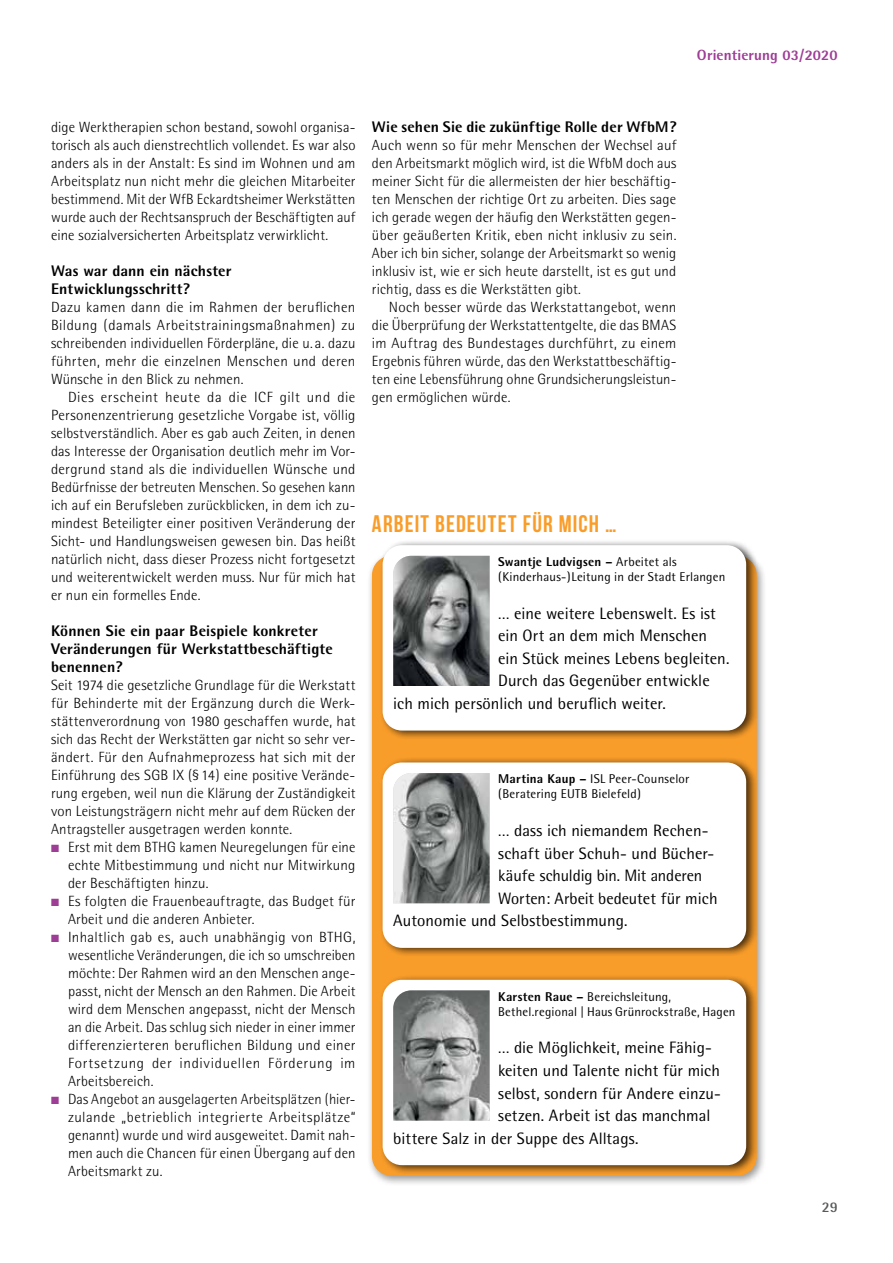
<style>
.page{position:relative;width:893px;height:1263px;background:#fff}
.page>*{position:absolute;margin:0;border:0;box-sizing:border-box;transform-origin:0 0}
.t1{font:700 24px "Bebas Neue";letter-spacing:.045em;color:#f99d2a}
.t2{font:16.5px "Rotis Semi Sans";letter-spacing:.005em;color:#000}
.t3{font:800 15.3px/18px "Rotis Semi Sans";letter-spacing:.01em;color:#000}
.t4{font:300 14.85px/18px "Rotis Semi Sans";letter-spacing:.01em;color:#000;text-align:justify}
.t5{font:800 14.85px "Rotis Semi Sans";letter-spacing:.01em;color:#9e3d96}
.t6{font:700 14.85px "Rotis Semi Sans";color:#58595b}
.t7{font:12.75px/15.3px "Rotis Semi Sans";letter-spacing:.015em;color:#000}
.s1{color:#9e3d96}
.s2{font-weight:800}
</style>
<div class="page">
<div style="left:366px;top:551px;width:401px;height:636px;background:#000;opacity:.4"></div>
<div style="left:372px;top:556px;width:385px;height:620px;background:#f99d2a;border-radius:19px"></div>
<div style="left:379px;top:539px;width:379px;height:201px;background:#000;opacity:.7"></div>
<div style="left:383px;top:545px;width:363px;height:185px;background:#fff;border-radius:19px"></div>
<img style="left:393px;top:556px;width:97px;height:130px">
<div style="left:379px;top:757px;width:379px;height:200px;background:#000;opacity:.7"></div>
<div style="left:383px;top:762px;width:363px;height:186px;background:#fff;border-radius:19px"></div>
<img style="left:393px;top:773px;width:97px;height:130px">
<div style="left:379px;top:974px;width:379px;height:201px;background:#000;opacity:.7"></div>
<div style="left:383px;top:980px;width:363px;height:185px;background:#fff;border-radius:19px"></div>
<img style="left:393px;top:990px;width:97px;height:130px">
<p class="t5" style="left:697px;top:45px;width:142px">Orientierung 03/2020</p>
<p class="t4" style="left:51px;top:118px;width:306px">dige Werktherapien schon bestand, sowohl organisa&shy;torisch als auch dienstrechtlich vollendet. Es war also anders als in der Anstalt: Es sind im Wohnen und am Arbeitsplatz nun nicht mehr die gleichen Mitarbeiter bestimmend. Mit der WfB Eckardtsheimer Werkstätten wurde auch der Rechtsanspruch der Beschäftigten auf eine sozialversicherten Arbeitsplatz verwirklicht.</p>
<p class="t3" style="left:51px;top:261px;width:182px">Was war dann ein nächster<br>Entwicklungsschritt?</p>
<p class="t4" style="left:51px;top:298px;width:306px">Dazu kamen dann die im Rahmen der beruflichen Bildung (damals Arbeitstrainingsmaßnahmen) zu schreibenden individuellen Förderpläne, die u. a. dazu führten, mehr die einzelnen Menschen und deren Wünsche in den Blick zu nehmen.</p>
<p class="t4" style="left:51px;top:388px;width:306px;text-indent:17px">Dies erscheint heute da die ICF gilt und die Personenzentrierung gesetzliche Vorgabe ist, völlig selbstverständlich. Aber es gab auch Zeiten, in denen das Interesse der Organisation deutlich mehr im Vor&shy;dergrund stand als die individuellen Wünsche und Bedürfnisse der betreuten Menschen. So gesehen kann ich auf ein Berufsleben zurückblicken, in dem ich zu&shy;mindest Beteiligter einer positiven Veränderung der Sicht- und Handlungsweisen gewesen bin. Das heißt natürlich nicht, dass dieser Prozess nicht fortgesetzt und weiterentwickelt werden muss. Nur für mich hat er nun ein formelles Ende.</p>
<p class="t3" style="left:51px;top:621px;width:283px">Können Sie ein paar Beispiele konkreter<br>Veränderungen für Werkstattbeschäftigte benennen?</p>
<p class="t4" style="left:51px;top:676px;width:306px">Seit 1974 die gesetzliche Grundlage für die Werkstatt für Behinderte mit der Ergänzung durch die Werk&shy;stättenverordnung von 1980 geschaffen wurde, hat sich das Recht der Werkstätten gar nicht so sehr ver&shy;ändert. Für den Aufnahmeprozess hat sich mit der Einführung des SGB IX (§ 14) eine positive Verände&shy;rung ergeben, weil nun die Klärung der Zuständigkeit von Leistungsträgern nicht mehr auf dem Rücken der Antragsteller ausgetragen werden konnte.</p>
<p class="t4" style="left:68px;top:838px;width:289px;text-indent:-17px"><span class="s1">■</span> Erst mit dem BTHG kamen Neuregelungen für eine echte Mitbestimmung und nicht nur Mitwirkung der Beschäftigten hinzu.</p>
<p class="t4" style="left:68px;top:892px;width:289px;text-indent:-17px"><span class="s1">■</span> Es folgten die Frauenbeauftragte, das Budget für<br>Arbeit und die anderen Anbieter.</p>
<p class="t4" style="left:68px;top:928px;width:289px;text-indent:-17px"><span class="s1">■</span> Inhaltlich gab es, auch unabhängig von BTHG, wesentliche Veränderungen, die ich so umschreiben möchte: Der Rahmen wird an den Menschen ange&shy;passt, nicht der Mensch an den Rahmen. Die Arbeit wird dem Menschen angepasst, nicht der Mensch an die Arbeit. Das schlug sich nieder in einer immer differenzierteren beruflichen Bildung und einer Fortsetzung der individuellen Förderung im Arbeitsbereich.</p>
<p class="t4" style="left:68px;top:1090px;width:289px;text-indent:-17px"><span class="s1">■</span> Das Angebot an ausgelagerten Arbeitsplätzen (hier&shy;zulande „betrieblich integrierte Arbeitsplätze“ genannt) wurde und wird ausgeweitet. Damit nah&shy;men auch die Chancen für einen Übergang auf den Arbeitsmarkt zu.</p>
<p class="t3" style="left:372px;top:117px;width:306px">Wie sehen Sie die zukünftige Rolle der WfbM?</p>
<p class="t4" style="left:372px;top:136px;width:306px">Auch wenn so für mehr Menschen der Wechsel auf den Arbeitsmarkt möglich wird, ist die WfbM doch aus meiner Sicht für die allermeisten der hier beschäftig&shy;ten Menschen der richtige Ort zu arbeiten. Dies sage ich gerade wegen der häufig den Werkstätten gegen&shy;über geäußerten Kritik, eben nicht inklusiv zu sein.<br>Aber ich bin sicher, solange der Arbeitsmarkt so wenig inklusiv ist, wie er sich heute darstellt, ist es gut und richtig, dass es die Werkstätten gibt.</p>
<p class="t4" style="left:372px;top:298px;width:306px;text-indent:17px">Noch besser würde das Werkstattangebot, wenn die Überprüfung der Werkstattentgelte, die das BMAS im Auftrag des Bundestages durchführt, zu einem Ergebnis führen würde, das den Werkstattbeschäftig&shy;ten eine Lebensführung ohne Grundsicherungsleistun&shy;gen ermöglichen würde.</p>
<h1 class="t1" style="left:372px;top:510px;width:246px">ARBEIT BEDEUTET FÜR MICH …</h1>
<p class="t7" style="left:498px;top:554px;width:229px"><span class="s2">Swantje Ludvigsen –</span> Arbeitet als (Kinderhaus-)Leitung in der Stadt Erlangen</p>
<p class="t2" style="left:498px;top:603px;width:219px">… eine weitere Lebenswelt. Es ist</p>
<p class="t2" style="left:498px;top:626px;width:211px">ein Ort an dem mich Menschen</p>
<p class="t2" style="left:498px;top:649px;width:233px">ein Stück meines Lebens begleiten.</p>
<p class="t2" style="left:498px;top:671px;width:213px">Durch das Gegenüber entwickle</p>
<p class="t2" style="left:393px;top:694px;width:274px">ich mich persönlich und beruflich weiter.</p>
<p class="t7" style="left:498px;top:771px;width:193px"><span class="s2">Martina Kaup –</span> ISL Peer-Counselor (Beratering EUTB Bielefeld)</p>
<p class="t2" style="left:498px;top:821px;width:212px">… dass ich niemandem Rechen-</p>
<p class="t2" style="left:498px;top:843px;width:217px">schaft über Schuh- und Bücher-</p>
<p class="t2" style="left:498px;top:866px;width:206px">käufe schuldig bin. Mit anderen</p>
<p class="t2" style="left:498px;top:888px;width:221px">Worten: Arbeit bedeutet für mich</p>
<p class="t2" style="left:393px;top:911px;width:236px">Autonomie und Selbstbestimmung.</p>
<p class="t7" style="left:498px;top:988px;width:239px"><span class="s2">Karsten Raue –</span> Bereichsleitung,<br>Bethel.regional | Haus Grünrockstraße, Hagen</p>
<p class="t2" style="left:498px;top:1038px;width:215px">… die Möglichkeit, meine Fähig-</p>
<p class="t2" style="left:498px;top:1061px;width:223px">keiten und Talente nicht für mich</p>
<p class="t2" style="left:498px;top:1083px;width:224px">selbst, sondern für Andere einzu-</p>
<p class="t2" style="left:498px;top:1106px;width:214px">setzen. Arbeit ist das manchmal</p>
<p class="t2" style="left:393px;top:1128px;width:247px">bittere Salz in der Suppe des Alltags.</p>
<p class="t6" style="left:822px;top:1197px;width:17px">29</p>
</div>
